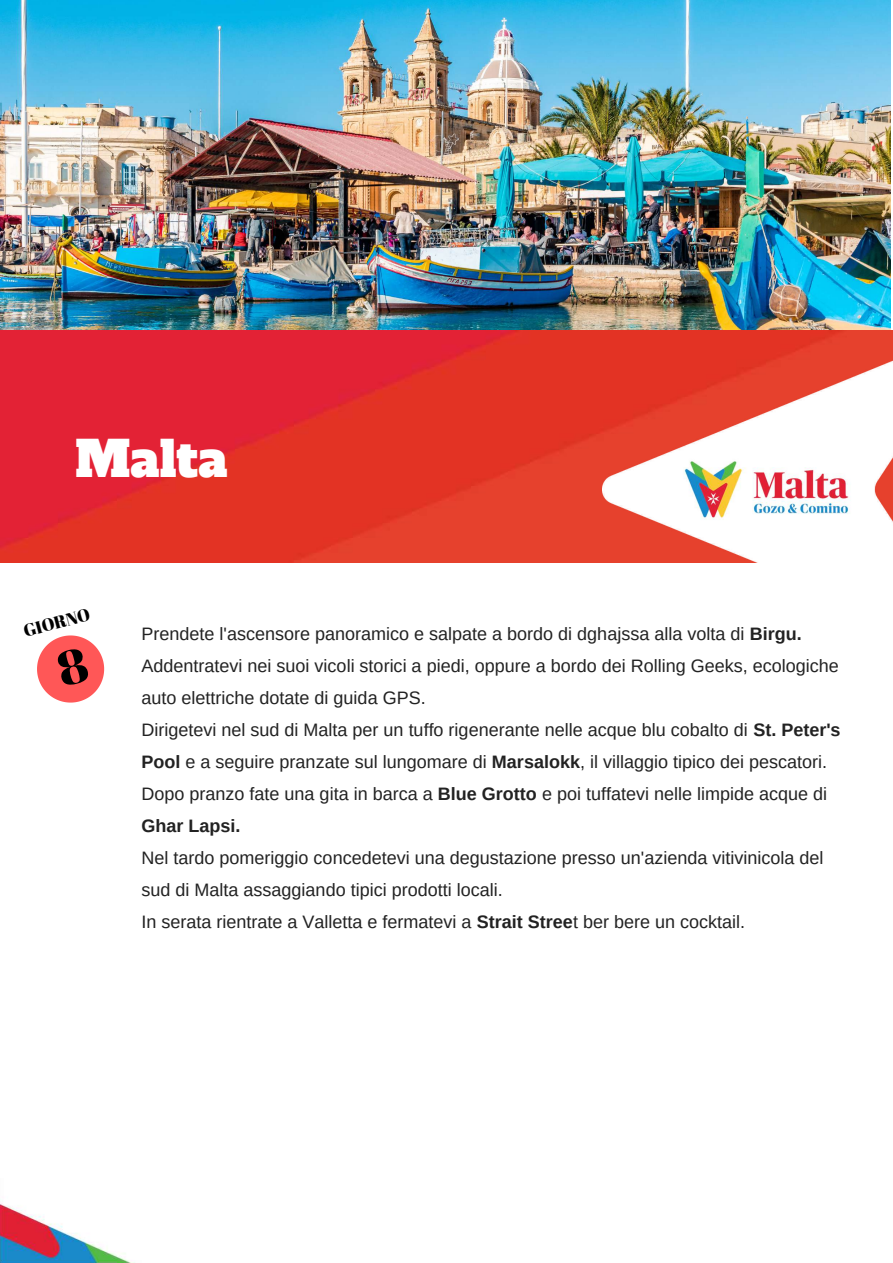
<style>
.page{position:relative;width:893px;height:1263px;background:#fff}
.page>*{position:absolute;margin:0;border:0;box-sizing:border-box;transform-origin:0 0}
.t1{font:48px "Alfa Slab One";color:#fff}
.t2{font:18px/32.1px "Arimo";color:#222}
.t3{font:17.25px "Abril Fatface";color:#000}
.s1{font-weight:700}
</style>
<div class="page">
<img style="left:0;top:1203px;width:135px;height:60px">
<img style="left:0;top:0;width:890px;height:331px">
<img style="left:0;top:331px;width:893px;height:231px">
<img style="left:602px;top:358px;width:291px;height:204px">
<svg style="left:37px;top:635px;width:67px;height:67px"></svg>
<h1 class="t1" style="left:75px;top:427px;width:154px">Malta</h1>
<p class="t3" style="left:21px;top:619px;width:70px;rotate:-15deg">GIORNO</p>
<p class="t2" style="left:141px;top:617px;width:700px">Prendete l'ascensore panoramico e salpate a bordo di dghajssa alla volta di <span class="s1">Birgu.<br></span>Addentratevi nei suoi vicoli storici a piedi, oppure a bordo dei Rolling Geeks, ecologiche auto elettriche dotate di guida GPS.<br>Dirigetevi nel sud di Malta per un tuffo rigenerante nelle acque blu cobalto di <span class="s1">St. Peter's Pool</span> e a seguire pranzate sul lungomare di <span class="s1">Marsalokk</span>, il villaggio tipico dei pescatori.<br>Dopo pranzo fate una gita in barca a <span class="s1">Blue Grotto</span> e poi tuffatevi nelle limpide acque di <span class="s1">Ghar Lapsi.</span></p>
<p class="t2" style="left:141px;top:842px;width:683px">Nel tardo pomeriggio concedetevi una degustazione presso un'azienda vitivinicola del sud di Malta assaggiando tipici prodotti locali.<br>In serata rientrate a Valletta e fermatevi a <span class="s1">Strait Stree</span>t ber bere un cocktail.</p>
</div>
